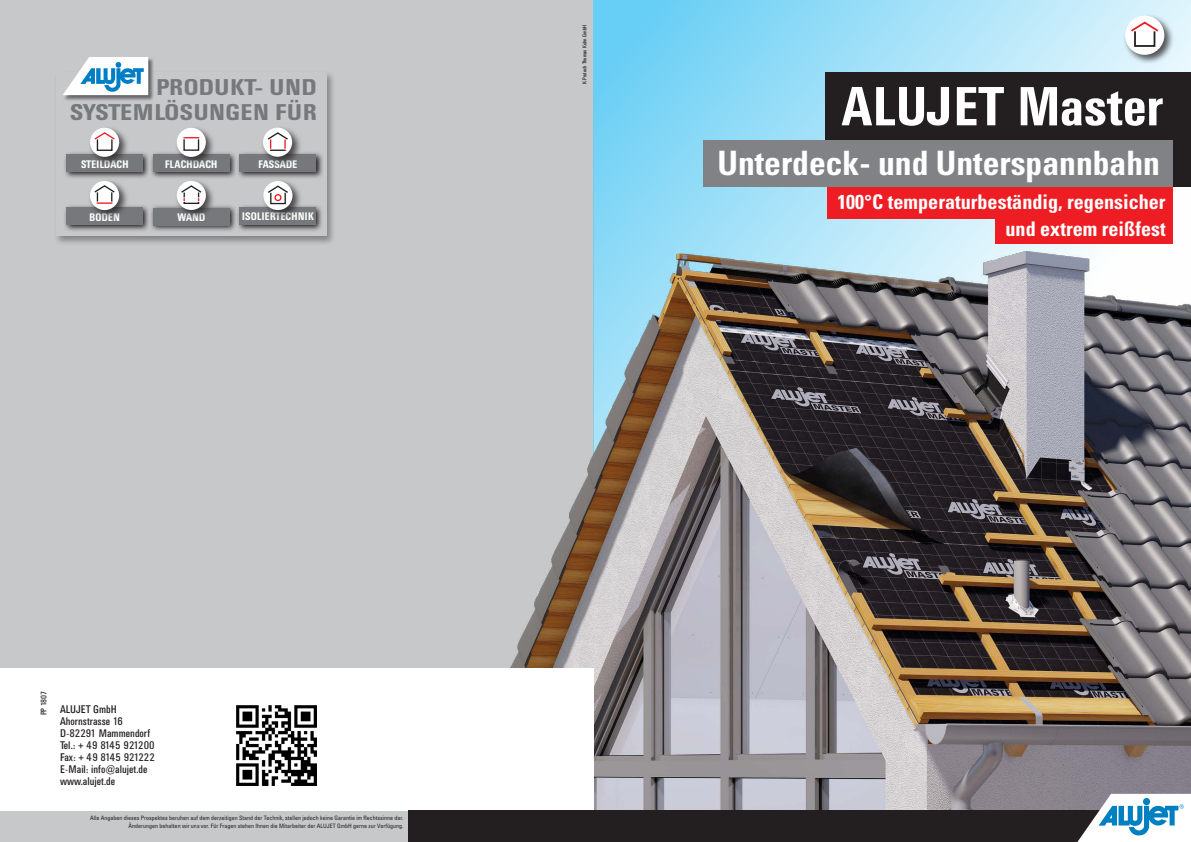
<style>
.page{position:relative;width:1191px;height:842px;background:#fff}
.page>*{position:absolute;margin:0;border:0;box-sizing:border-box;transform-origin:0 0}
.Einf__Abs{font:700 54.6px "Univers Condensed BQ";color:#fff}
.t1{font:700 condensed 33.6px "Univers";color:#fff}
.t2{font:700 22.6px "Univers Condensed BQ";letter-spacing:.02em;color:#76787b;scale:1.17 1}
.t3{font:700 condensed 20.2px "Univers";color:#fff}
.Einf__Abs-2{font:11px "Univers Condensed BQ";color:#231f20}
.t4{font:700 10.9px "Univers Condensed BQ";letter-spacing:.02em;color:#fff}
.t5{font:700 10.9px "Univers Condensed BQ";color:#fff}
.Einf__Abs-3{font:8px "Univers Condensed BQ";letter-spacing:-.02em;color:#231f20}
.t6{font:condensed 6px "Univers";color:#231f20}
.Einf__Abs-4{font:5.5px "Univers Condensed BQ";color:#231f20}
</style>
<div class="page">
<div style="left:0;top:0;width:593px;height:842px;background:#c7c8ca"></div>
<div style="left:593px;top:0;width:598px;height:675px;background:linear-gradient(to right,#63ccf4,#e3f6fd)"></div>
<img style="left:510px;top:99px;width:681px;height:712px">
<div style="left:0;top:668px;width:593px;height:143px;background:#fff"></div>
<img style="left:237px;top:705px;width:79px;height:80px">
<div style="left:408px;top:811px;width:783px;height:31px;background:#231f20"></div>
<svg style="left:1077px;top:794px;width:114px;height:48px"></svg>
<div style="left:825px;top:72px;width:366px;height:115px;background:#231f20"></div>
<div style="left:703px;top:141px;width:469px;height:46px;background:#808285"></div>
<div style="left:827px;top:187px;width:345px;height:32px;background:#ee1d23"></div>
<div style="left:995px;top:212px;width:177px;height:32px;background:#ee1d23"></div>
<div style="left:1123px;top:14px;width:51px;height:51px;background:#231f20;opacity:.75"></div>
<div style="left:1125px;top:16px;width:39px;height:39px;background:#fff;border-radius:50%"></div>
<div style="left:1134px;top:30px;width:21px;height:17px;border:2px solid #231f20"></div>
<svg style="left:1129px;top:20px;width:31px;height:13px"></svg>
<div style="left:54px;top:71px;width:282px;height:175px;background:#231f20;opacity:.41"></div>
<div style="left:56px;top:72px;width:271px;height:164px;background:#c7c8ca"></div>
<div style="left:63px;top:57px;width:91px;height:44px;background:#231f20;opacity:.57"></div>
<svg style="left:63px;top:57px;width:85px;height:38px;background:#bbd8e9"></svg>
<svg style="left:64px;top:205px;width:85px;height:26px"></svg>
<div style="left:66px;top:208px;width:77px;height:17px;background:#76787b"></div>
<div style="left:88px;top:179px;width:41px;height:41px;background:#231f20;opacity:.75"></div>
<div style="left:90px;top:181px;width:29px;height:29px;background:#fff;border-radius:50%"></div>
<svg style="left:93px;top:184px;width:23px;height:20px"></svg>
<svg style="left:237px;top:205px;width:85px;height:26px"></svg>
<div style="left:240px;top:208px;width:76px;height:17px;background:#76787b"></div>
<div style="left:261px;top:179px;width:41px;height:41px;background:#231f20;opacity:.75"></div>
<svg style="left:263px;top:181px;width:29px;height:29px"></svg>
<div style="left:270px;top:192px;width:16px;height:12px;border:1px solid #231f20"></div>
<svg style="left:266px;top:185px;width:23px;height:9px"></svg>
<div style="left:274px;top:194px;width:7px;height:7px;border:1px solid #ee1d23;border-radius:50%"></div>
<svg style="left:150px;top:205px;width:86px;height:26px"></svg>
<div style="left:153px;top:208px;width:76px;height:17px;background:#76787b"></div>
<div style="left:175px;top:179px;width:41px;height:41px;background:#231f20;opacity:.75"></div>
<div style="left:177px;top:181px;width:29px;height:29px;background:#fff;border-radius:50%"></div>
<div style="left:183px;top:201px;width:16px;height:3px;border:1px solid #231f20"></div>
<svg style="left:180px;top:184px;width:23px;height:17px"></svg>
<svg style="left:238px;top:152px;width:85px;height:26px"></svg>
<div style="left:240px;top:155px;width:76px;height:17px;background:#76787b"></div>
<div style="left:261px;top:126px;width:41px;height:41px;background:#231f20;opacity:.75"></div>
<div style="left:263px;top:128px;width:29px;height:29px;background:#fff;border-radius:50%"></div>
<svg style="left:266px;top:131px;width:23px;height:20px"></svg>
<svg style="left:151px;top:152px;width:85px;height:26px"></svg>
<div style="left:153px;top:155px;width:77px;height:17px;background:#76787b"></div>
<div style="left:175px;top:126px;width:41px;height:41px;background:#231f20;opacity:.75"></div>
<div style="left:177px;top:128px;width:29px;height:29px;background:#fff;border-radius:50%"></div>
<div style="left:183px;top:139px;width:16px;height:12px;border:1px solid #231f20"></div>
<svg style="left:183px;top:137px;width:16px;height:1px"></svg>
<svg style="left:64px;top:152px;width:87px;height:26px"></svg>
<div style="left:66px;top:155px;width:77px;height:17px;background:#76787b"></div>
<div style="left:88px;top:126px;width:41px;height:41px;background:#231f20;opacity:.75"></div>
<div style="left:90px;top:128px;width:29px;height:29px;background:#fff;border-radius:50%"></div>
<div style="left:97px;top:139px;width:16px;height:12px;border:1px solid #231f20"></div>
<svg style="left:93px;top:131px;width:23px;height:10px"></svg>
<p class="t2" style="left:156px;top:74px;width:139px">PRODUKT- UND</p>
<p class="t2" style="left:70px;top:100px;width:212px">SYSTEMLÖSUNGEN FÜR</p>
<p class="t5" style="left:81px;top:158px;width:49px">STEILDACH</p>
<p class="t4" style="left:165px;top:158px;width:54px">FLACHDACH</p>
<p class="t4" style="left:258px;top:158px;width:40px">FASSADE</p>
<p class="t4" style="left:90px;top:211px;width:32px">BODEN</p>
<p class="t4" style="left:177px;top:211px;width:29px">WAND</p>
<p class="t4" style="left:242px;top:210px;width:73px">ISOLIERTECHNIK</p>
<p class="Einf__Abs-4" style="left:581px;top:84px;width:61px;rotate:-90deg">K-Protech Thomas Kuhn GmbH</p>
<p class="Einf__Abs" style="left:841px;top:76px;width:323px">ALUJET Master</p>
<p class="t1" style="left:717px;top:143px;width:444px">Unterdeck- und Unterspannbahn</p>
<p class="t3" style="left:837px;top:189px;width:330px">100°C temperaturbeständig, regensicher</p>
<p class="t3" style="left:1005px;top:216px;width:162px">und extrem reißfest</p>
<p class="Einf__Abs-3" style="left:39px;top:715px;width:26px;rotate:-90deg">PP 1807</p>
<p class="Einf__Abs-2" style="left:60px;top:703px;width:58px">ALUJET GmbH</p>
<p class="Einf__Abs-2" style="left:60px;top:715px;width:65px">Ahornstrasse 16</p>
<p class="Einf__Abs-2" style="left:60px;top:727px;width:92px">D-82291 Mammendorf</p>
<p class="Einf__Abs-2" style="left:60px;top:739px;width:96px">Tel.: + 49 8145 921200</p>
<p class="Einf__Abs-2" style="left:60px;top:751px;width:96px">Fax: + 49 8145 921222</p>
<p class="Einf__Abs-2" style="left:60px;top:763px;width:89px">E-Mail: info@alujet.de</p>
<p class="Einf__Abs-2" style="left:60px;top:775px;width:57px">www.alujet.de</p>
<p class="t6" style="left:90px;top:814px;width:315px">Alle Angaben dieses Prospektes beruhen auf dem derzeitigen Stand der Technik, stellen jedoch keine Garantie im Rechtssinne dar.</p>
<p class="t6" style="left:129px;top:822px;width:276px">Änderungen behalten wir uns vor. Für Fragen stehen Ihnen die Mitarbeiter der ALUJET GmbH gerne zur Verfügung.</p>
</div>
